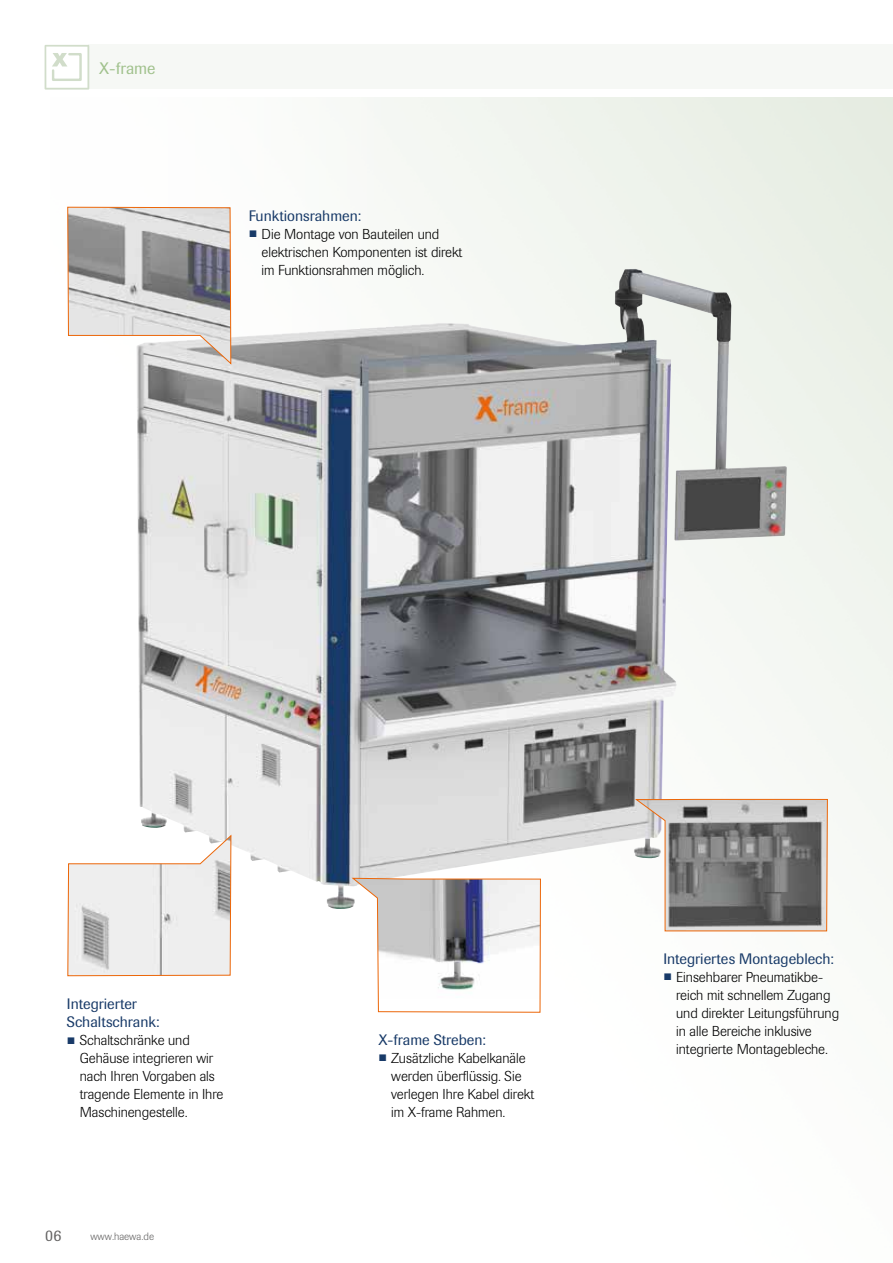
<style>
.page{position:relative;width:893px;height:1263px;background:#fff}
.page>*{position:absolute;margin:0;border:0;box-sizing:border-box;transform-origin:0 0}
.t1{font:16.5px "Imago";color:#a0c18c}
.t2{font:15.9px "Imago";color:#646363}
.t3{font:15px/18px "Imago";color:#183a68}
.t4{font:300 14.25px/18px "Imago";color:#000}
.t5{font:300 10.5px "Imago";color:#646363}
.s1{font-family:"Arial";font-weight:400;color:#183a68}
</style>
<div class="page">
<div style="left:88px;top:45px;width:805px;height:44px;background:#f6f8f5"></div>
<svg style="left:45px;top:45px;width:44px;height:45px"></svg>
<img style="left:137px;top:269px;width:650px;height:640px">
<svg style="left:634px;top:799px;width:194px;height:133px"></svg>
<svg style="left:351px;top:877px;width:190px;height:136px"></svg>
<svg style="left:67px;top:206px;width:165px;height:159px"></svg>
<svg style="left:67px;top:834px;width:165px;height:142px"></svg>
<p class="t1" style="left:99px;top:59px;width:58px">X-frame</p>
<p class="t3" style="left:249px;top:207px;width:114px">Funktionsrahmen:</p>
<p class="t4" style="left:261px;top:225px;width:202px;text-indent:-13px"><span class="s1">■</span> Die Montage von Bauteilen und elektrischen Komponenten ist direkt im Funktionsrahmen möglich.</p>
<p class="t3" style="left:67px;top:995px;width:94px">Integrierter<br>Schaltschrank:</p>
<p class="t4" style="left:80px;top:1031px;width:145px;text-indent:-13px"><span class="s1">■</span> Schaltschränke und<br>Gehäuse integrieren wir nach Ihren Vorgaben als tragende Elemente in Ihre<br>Maschinengestelle.</p>
<p class="t2" style="left:45px;top:1226px;width:18px">06</p>
<p class="t5" style="left:90px;top:1231px;width:65px">www.haewa.de</p>
<p class="t3" style="left:378px;top:1030px;width:109px">X-frame Streben:</p>
<p class="t4" style="left:391px;top:1049px;width:145px;text-indent:-13px"><span class="s1">■</span> Zusätzliche Kabelkanäle werden überflüssig. Sie verlegen Ihre Kabel direkt im X-frame Rahmen.</p>
<p class="t3" style="left:663px;top:950px;width:172px">Integriertes Montageblech:</p>
<p class="t4" style="left:676px;top:968px;width:165px;text-indent:-13px"><span class="s1">■</span> Einsehbarer Pneumatikbe&shy;reich mit schnellem Zugang und direkter Leitungsführung in alle Bereiche inklusive integrierte Montagebleche.</p>
</div>
